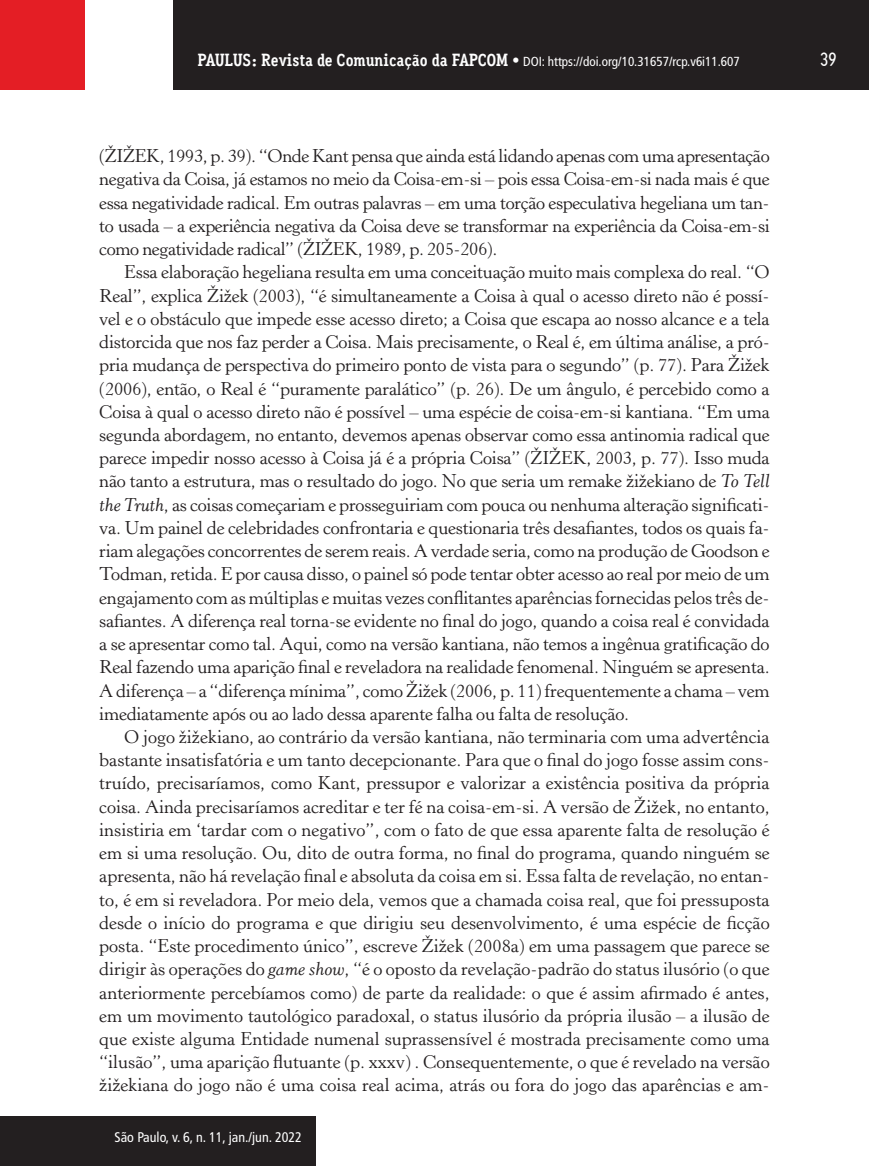
<style>
.page{position:relative;width:869px;height:1166px;background:#fff}
.page>*{position:absolute;margin:0;border:0;box-sizing:border-box;transform-origin:0 0}
.t1{font:500 19.25px "Aaux Office";color:#fff}
.t2{font:18.38px/23.3px "Horley Old Style";letter-spacing:-.01em;color:#231f20;text-align:justify}
.t3{font:condensed 14px "Frutiger LT Std";color:#fff}
.t4{font:condensed 13.12px "Frutiger LT Std";color:#fff}
.s1{font-family:"Aaux Office";font-weight:700;font-stretch:normal;font-size:17.5px}
.s2{font-family:"Aaux Office";font-weight:500;font-stretch:normal;font-size:17.5px}
.s3{font-style:italic}
</style>
<div class="page">
<div style="left:173px;top:0;width:695px;height:89px;background:#231f20"></div>
<div style="left:0;top:0;width:85px;height:90px;background:#e41e25"></div>
<div style="left:1px;top:1116px;width:314px;height:50px;background:#231f20"></div>
<p class="t4" style="left:197px;top:53px;width:543px"><span class="s1">PAULUS: Revista de Comunicação da FAPCOM</span> <span class="s2">•</span> DOI: https://doi.org/10.31657/rcp.v6i11.607</p>
<p class="t1" style="left:819px;top:48px;width:19px">39</p>
<p class="t2" style="left:99px;top:145px;width:671px">(ŽIŽEK, 1993, p. 39). “Onde Kant pensa que ainda está lidando apenas com uma apresentação negativa da Coisa, já estamos no meio da Coisa-em-si – pois essa Coisa-em-si nada mais é que essa negatividade radical. Em outras palavras – em uma torção especulativa hegeliana um tan&shy;to usada – a experiência negativa da Coisa deve se transformar na experiência da Coisa-em-si como negatividade radical” (ŽIŽEK, 1989, p. 205-206).</p>
<p class="t2" style="left:99px;top:261px;width:671px;text-indent:25px">Essa elaboração hegeliana resulta em uma conceituação muito mais complexa do real. “O Real”, explica Žižek (2003), “é simultaneamente a Coisa à qual o acesso direto não é possí&shy;vel e o obstáculo que impede esse acesso direto; a Coisa que escapa ao nosso alcance e a tela distorcida que nos faz perder a Coisa. Mais precisamente, o Real é, em última análise, a pró&shy;pria mudança de perspectiva do primeiro ponto de vista para o segundo” (p. 77). Para Žižek (2006), então, o Real é “puramente paralático” (p. 26). De um ângulo, é percebido como a Coisa à qual o acesso direto não é possível – uma espécie de coisa-em-si kantiana. “Em uma segunda abordagem, no entanto, devemos apenas observar como essa antinomia radical que parece impedir nosso acesso à Coisa já é a própria Coisa” (ŽIŽEK, 2003, p. 77). Isso muda não tanto a estrutura, mas o resultado do jogo. No que seria um remake žižekiano de <span class="s3">To Tell the Truth</span>, as coisas começariam e prosseguiriam com pouca ou nenhuma alteração significati&shy;va. Um painel de celebridades confrontaria e questionaria três desafiantes, todos os quais fa&shy;riam alegações concorrentes de serem reais. A verdade seria, como na produção de Goodson e Todman, retida. E por causa disso, o painel só pode tentar obter acesso ao real por meio de um engajamento com as múltiplas e muitas vezes conflitantes aparências fornecidas pelos três de&shy;safiantes. A diferença real torna-se evidente no final do jogo, quando a coisa real é convidada a se apresentar como tal. Aqui, como na versão kantiana, não temos a ingênua gratificação do Real fazendo uma aparição final e reveladora na realidade fenomenal. Ninguém se apresenta.<br>A diferença – a “diferença mínima”, como Žižek (2006, p. 11) frequentemente a chama – vem imediatamente após ou ao lado dessa aparente falha ou falta de resolução.</p>
<p class="t2" style="left:99px;top:725px;width:671px;text-indent:25px">O jogo žižekiano, ao contrário da versão kantiana, não terminaria com uma advertência bastante insatisfatória e um tanto decepcionante. Para que o final do jogo fosse assim cons&shy;truído, precisaríamos, como Kant, pressupor e valorizar a existência positiva da própria coisa. Ainda precisaríamos acreditar e ter fé na coisa-em-si. A versão de Žižek, no entanto, insistiria em ‘tardar com o negativo”, com o fato de que essa aparente falta de resolução é em si uma resolução. Ou, dito de outra forma, no final do programa, quando ninguém se apresenta, não há revelação final e absoluta da coisa em si. Essa falta de revelação, no entan&shy;to, é em si reveladora. Por meio dela, vemos que a chamada coisa real, que foi pressuposta desde o início do programa e que dirigiu seu desenvolvimento, é uma espécie de ficção posta. “Este procedimento único”, escreve Žižek (2008a) em uma passagem que parece se dirigir às operações do <span class="s3">game show</span>, “é o oposto da revelação-padrão do status ilusório (o que anteriormente percebíamos como) de parte da realidade: o que é assim afirmado é antes, em um movimento tautológico paradoxal, o status ilusório da própria ilusão – a ilusão de que existe alguma Entidade numenal suprassensível é mostrada precisamente como uma “ilusão”, uma aparição flutuante (p. xxxv) . Consequentemente, o que é revelado na versão žižekiana do jogo não é uma coisa real acima, atrás ou fora do jogo das aparências e am-</p>
<p class="t3" style="left:114px;top:1129px;width:189px">São Paulo, v. 6, n. 11, jan./jun. 2022</p>
</div>
